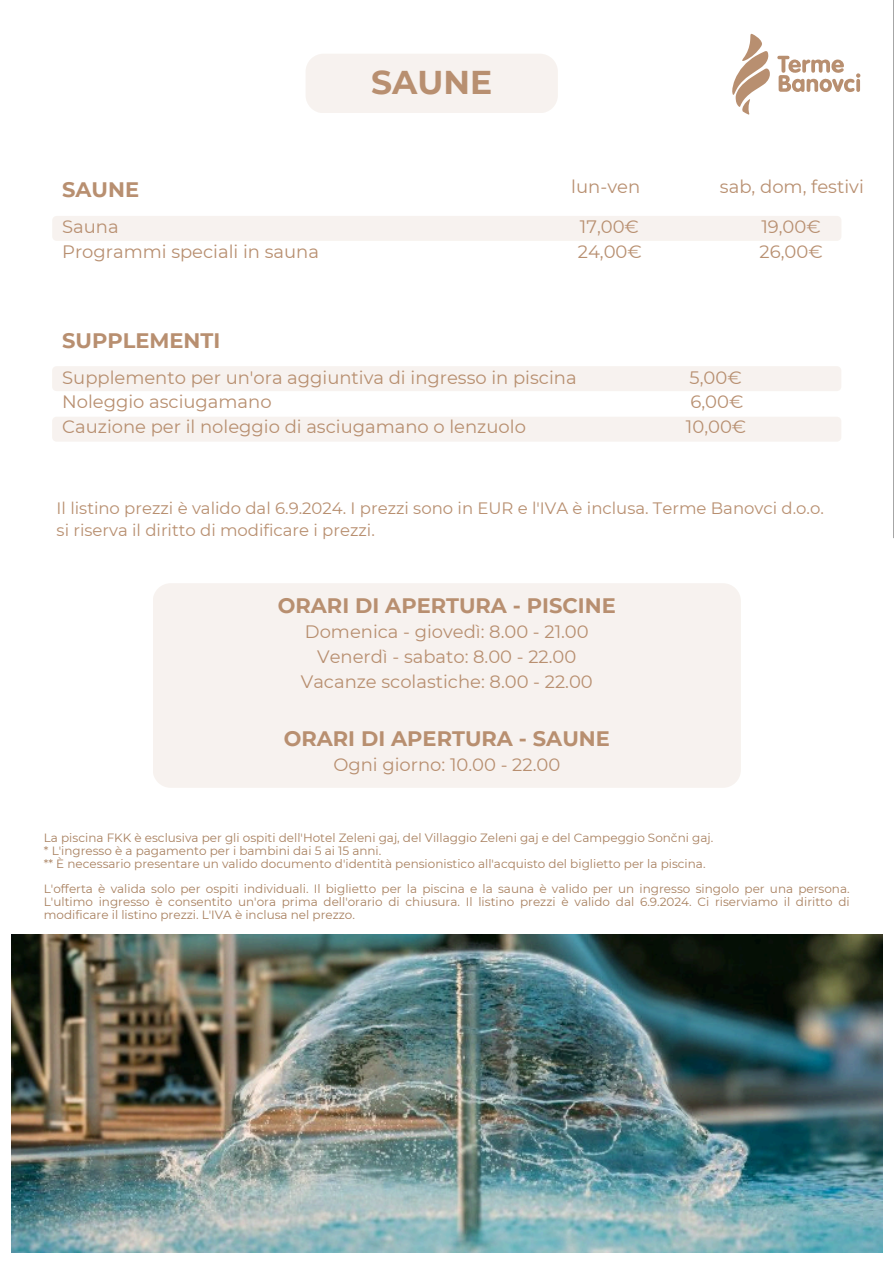
<style>
.page{position:relative;width:894px;height:1264px;background:#fff}
.page>*{position:absolute;margin:0;border:0;box-sizing:border-box;transform-origin:0 0}
.t1{font:700 32.85px "Montserrat";color:#b88f70}
.t2{font:700 21px "Montserrat";color:#b88f70}
.t3{font:18px/24.8px "Montserrat";color:#b88f70;text-align:center}
.t4{font:16.5px/22.5px "Montserrat";color:#b88f70}
.t5{font:12px/12.9px "Montserrat";color:#a8805f;text-align:justify}
</style>
<div class="page">
<div style="left:52px;top:216px;width:789px;height:25px;background:#f7f2ef"></div>
<svg style="left:732px;top:34px;width:37px;height:81px"></svg>
<svg style="left:777px;top:56px;width:83px;height:36px"></svg>
<div style="left:306px;top:54px;width:251px;height:59px;background:#f7f2ef"></div>
<div style="left:52px;top:417px;width:789px;height:24px;background:#f7f2ef"></div>
<hr style="left:893px;top:0;width:1px;height:538px;background:#000">
<img style="left:12px;top:935px;width:869px;height:317px">
<div style="left:153px;top:583px;width:587px;height:204px;background:#f7f2ef"></div>
<div style="left:52px;top:366px;width:789px;height:25px;background:#f7f2ef"></div>
<p class="t1" style="left:371px;top:62px;width:122px">SAUNE</p>
<p class="t3" style="left:571px;top:174px;width:70px">lun-ven</p>
<p class="t3" style="left:719px;top:174px;width:145px">sab, dom, festivi</p>
<h1 class="t2" style="left:62px;top:176px;width:78px">SAUNE</h1>
<h1 class="t3" style="left:62px;top:214px;width:58px">Sauna</h1>
<h1 class="t3" style="left:579px;top:214px;width:61px">17,00€</h1>
<h1 class="t3" style="left:761px;top:214px;width:61px">19,00€</h1>
<h1 class="t3" style="left:62px;top:239px;width:258px">Programmi speciali in sauna</h1>
<h1 class="t3" style="left:577px;top:239px;width:66px">24,00€</h1>
<h1 class="t3" style="left:759px;top:239px;width:65px">26,00€</h1>
<h2 class="t2" style="left:62px;top:327px;width:159px">SUPPLEMENTI</h2>
<h2 class="t3" style="left:62px;top:365px;width:515px">Supplemento per un'ora aggiuntiva di ingresso in piscina</h2>
<h2 class="t3" style="left:689px;top:365px;width:54px">5,00€</h2>
<h2 class="t3" style="left:62px;top:389px;width:211px">Noleggio asciugamano</h2>
<h2 class="t3" style="left:690px;top:389px;width:54px">6,00€</h2>
<h2 class="t3" style="left:62px;top:414px;width:465px">Cauzione per il noleggio di asciugamano o lenzuolo</h2>
<h2 class="t3" style="left:685px;top:414px;width:62px">10,00€</h2>
<p class="t4" style="left:57px;top:496px;width:768px">Il listino prezzi è valido dal 6.9.2024. I prezzi sono in EUR e l'IVA è inclusa. Terme Banovci d.o.o. si riserva il diritto di modificare i prezzi.</p>
<p class="t2" style="left:278px;top:593px;width:339px">ORARI DI APERTURA - PISCINE</p>
<p class="t3" style="left:301px;top:619px;width:293px">Domenica - giovedì: 8.00 - 21.00<br>Venerdì - sabato: 8.00 - 22.00<br>Vacanze scolastiche: 8.00 - 22.00</p>
<p class="t2" style="left:284px;top:725px;width:327px">ORARI DI APERTURA - SAUNE</p>
<p class="t3" style="left:333px;top:752px;width:228px">Ogni giorno: 10.00 - 22.00</p>
<h2 class="t5" style="left:44px;top:830px;width:670px">La piscina FKK è esclusiva per gli ospiti dell'Hotel Zeleni gaj, del Villaggio Zeleni gaj e del Campeggio Sončni gaj.</h2>
<h2 class="t5" style="left:44px;top:843px;width:339px">* L'ingresso è a pagamento per i bambini dai 5 ai 15 anni.</h2>
<h2 class="t5" style="left:44px;top:856px;width:663px">** È necessario presentare un valido documento d'identità pensionistico all'acquisto del biglietto per la piscina.</h2>
<h2 class="t5" style="left:44px;top:882px;width:807px">L'offerta è valida solo per ospiti individuali. Il biglietto per la piscina e la sauna è valido per un ingresso singolo per una persona.<br>L'ultimo ingresso è consentito un'ora prima dell'orario di chiusura. Il listino prezzi è valido dal 6.9.2024. Ci riserviamo il diritto di modificare il listino prezzi. L'IVA è inclusa nel prezzo.</h2>
</div>
